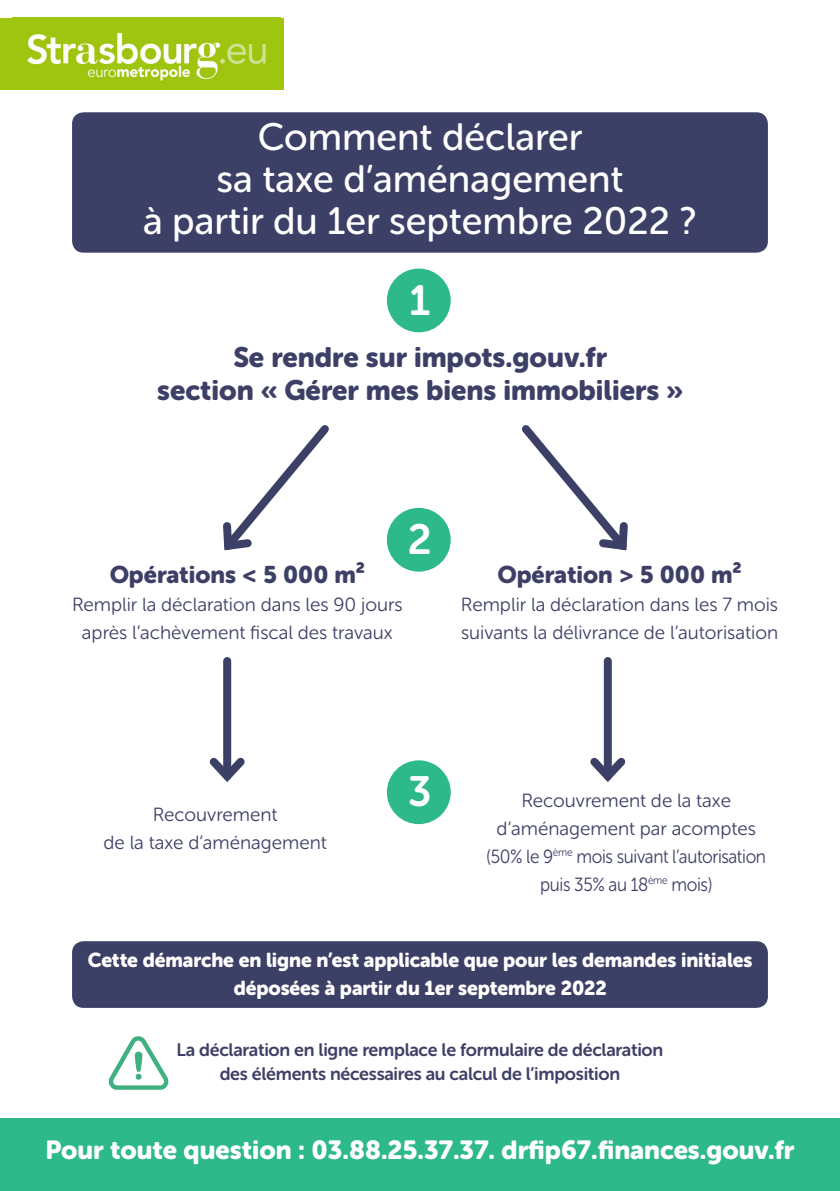
<style>
.page{position:relative;width:840px;height:1191px;background:#fff}
.page>*{position:absolute;margin:0;border:0;box-sizing:border-box;transform-origin:0 0}
.t1{font:42.2px "Museo Sans Rounded 700";color:#fff}
.t2{font:38px "Museo Sans Rounded 500";color:#fff}
.t3{font:28px "Museo Sans Rounded 900";color:#3d4066}
.t4{font:26px "Museo Sans Rounded 900";color:#fff}
.t5{font:24px "Museo Sans Rounded 900";color:#3d4066}
.t6{font:20px "Museo Sans Rounded 900";letter-spacing:-.005em;color:#fff}
.t7{font:19px/28px "Museo Sans Rounded 300";color:#3d4066}
.t8{font:19px/28px "Museo Sans Rounded 300";letter-spacing:-.02em;color:#3d4066;text-align:center}
.t9{font:18px "Museo Sans Rounded 700";letter-spacing:-.015em;color:#3d4066}
</style>
<div class="page">
<div style="left:72px;top:941px;width:695px;height:67px;background:#3d4066;border-radius:12px"></div>
<div style="left:72px;top:112px;width:695px;height:141px;background:#3d4066;border-radius:12px"></div>
<div style="left:0;top:1119px;width:839px;height:72px;background:#2db98a"></div>
<svg style="left:223px;top:425px;width:106px;height:126px"></svg>
<div style="left:386px;top:268px;width:64px;height:64px;background:#2db98a;border-radius:50%"></div>
<div style="left:386px;top:508px;width:64px;height:63px;background:#2db98a;border-radius:50%"></div>
<div style="left:386px;top:760px;width:64px;height:64px;background:#2db98a;border-radius:50%"></div>
<div style="left:223px;top:661px;width:8px;height:115px;background:#3d4066"></div>
<svg style="left:209px;top:750px;width:36px;height:32px"></svg>
<div style="left:603px;top:661px;width:8px;height:115px;background:#3d4066"></div>
<svg style="left:590px;top:750px;width:36px;height:32px"></svg>
<img style="left:108px;top:1036px;width:61px;height:54px">
<div style="left:0;top:18px;width:283px;height:71px;background:#a0c510"></div>
<img style="left:27px;top:32px;width:239px;height:49px">
<svg style="left:522px;top:425px;width:106px;height:126px"></svg>
<p class="t2" style="left:257px;top:116px;width:326px">Comment déclarer</p>
<p class="t2" style="left:216px;top:158px;width:408px">sa taxe d’aménagement</p>
<p class="t2" style="left:143px;top:200px;width:555px">à partir du 1er septembre 2022 ?</p>
<p class="t1" style="left:409px;top:276px;width:22px">1</p>
<p class="t3" style="left:233px;top:341px;width:375px">Se rendre sur impots.gouv.fr</p>
<p class="t3" style="left:157px;top:374px;width:527px">section « Gérer mes biens immobiliers »</p>
<p class="t1" style="left:407px;top:516px;width:25px">2</p>
<p class="t5" style="left:110px;top:560px;width:257px">Opérations &lt; 5 000 m²</p>
<p class="t7" style="left:72px;top:590px;width:332px">Remplir la déclaration dans les 90 jours</p>
<p class="t7" style="left:82px;top:618px;width:312px">après l’achèvement fiscal des travaux</p>
<p class="t5" style="left:497px;top:561px;width:245px">Opération &gt; 5 000 m²</p>
<p class="t7" style="left:460px;top:590px;width:318px">Remplir la déclaration dans les 7 mois suivants la délivrance de l’autorisation</p>
<p class="t7" style="left:153px;top:800px;width:126px">Recouvrement</p>
<p class="t7" style="left:103px;top:828px;width:225px">de la taxe d’aménagement</p>
<p class="t1" style="left:408px;top:768px;width:25px">3</p>
<p class="t7" style="left:521px;top:786px;width:211px">Recouvrement de la taxe</p>
<p class="t8" style="left:486px;top:814px;width:281px">d’aménagement par acomptes (50% le 9<sup>ème</sup> mois suivant l’autorisation puis 35% au 18<sup>ème</sup> mois)</p>
<p class="t6" style="left:88px;top:949px;width:665px">Cette démarche en ligne n’est applicable que pour les demandes initiales</p>
<p class="t6" style="left:233px;top:977px;width:374px">déposées à partir du 1er septembre 2022</p>
<p class="t9" style="left:176px;top:1039px;width:488px">La déclaration en ligne remplace le formulaire de déclaration</p>
<p class="t9" style="left:219px;top:1063px;width:402px">des éléments nécessaires au calcul de l’imposition</p>
<p class="t4" style="left:45px;top:1135px;width:750px">Pour toute question : 03.88.25.37.37. drfip67.finances.gouv.fr</p>
</div>
